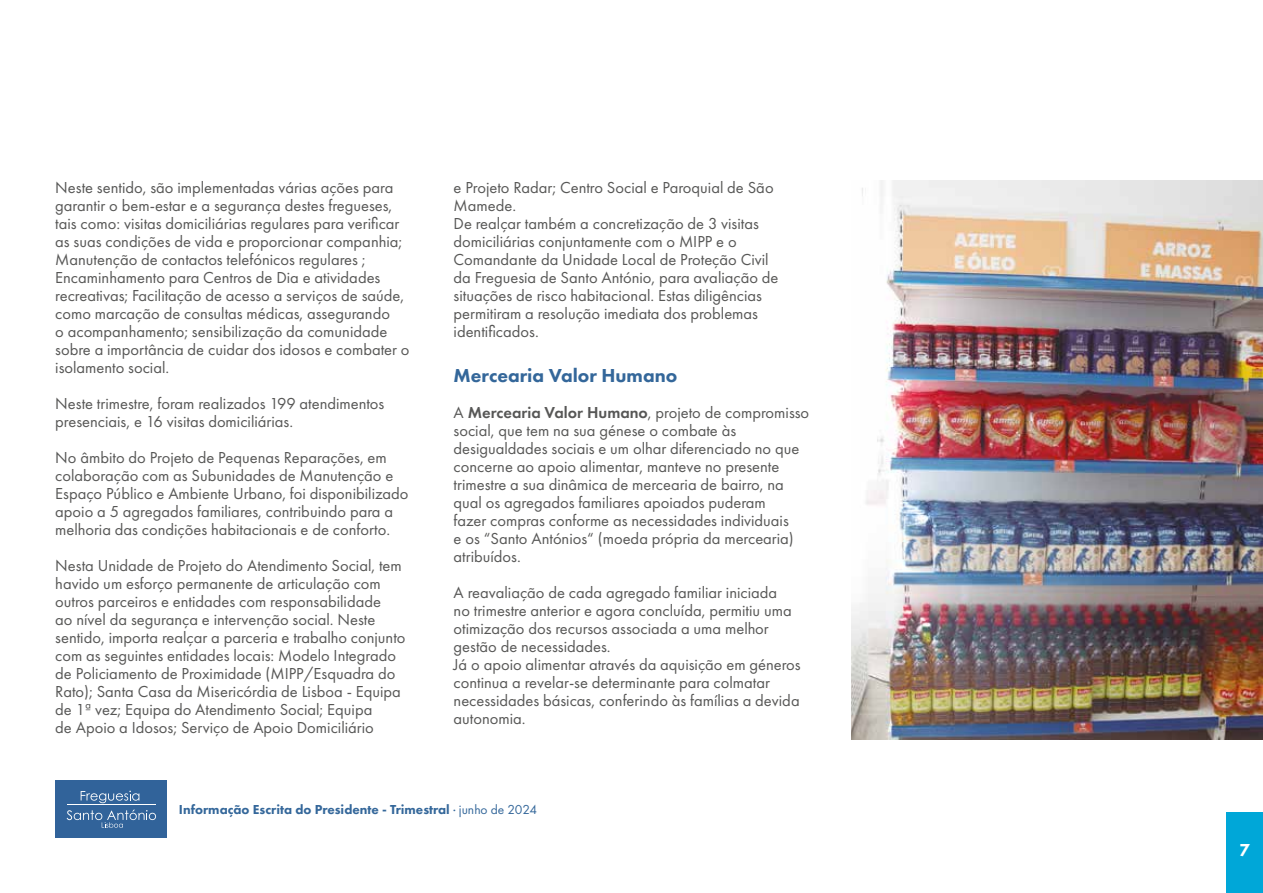
<style>
.page{position:relative;width:1263px;height:893px;background:#fff}
.page>*{position:absolute;margin:0;border:0;box-sizing:border-box;transform-origin:0 0}
.t1{font:800 19.5px "Futura PT";color:#34679a}
.t2{font:800 18px "Futura PT";color:#fff}
.t3{font:16.5px/18px "Futura PT";color:#575756}
.t4{font:800 13.5px "Futura PT";color:#34679a}
.s1{font-weight:600}
.s2{font-weight:400}
</style>
<div class="page">
<img style="left:852px;top:181px;width:411px;height:559px">
<div style="left:1227px;top:812px;width:36px;height:81px;background:#00a7d8"></div>
<div style="left:55px;top:781px;width:112px;height:57px;background:#31639a"></div>
<svg style="left:81px;top:791px;width:58px;height:12px"></svg>
<svg style="left:67px;top:810px;width:89px;height:18px"></svg>
<hr style="left:67px;top:805px;width:89px;height:1px;background:#fff">
<p class="t3" style="left:55px;top:179px;width:356px">Neste sentido, são implementadas várias ações para garantir o bem-estar e a segurança destes fregueses, tais como: visitas domiciliárias regulares para verificar as suas condições de vida e proporcionar companhia; Manutenção de contactos telefónicos regulares ; Encaminhamento para Centros de Dia e atividades recreativas; Facilitação de acesso a serviços de saúde, como marcação de consultas médicas, assegurando<br>o acompanhamento; sensibilização da comunidade sobre a importância de cuidar dos idosos e combater o isolamento social.</p>
<p class="t3" style="left:55px;top:395px;width:331px">Neste trimestre, foram realizados 199 atendimentos presenciais, e 16 visitas domiciliárias.</p>
<p class="t3" style="left:55px;top:449px;width:355px">No âmbito do Projeto de Pequenas Reparações, em colaboração com as Subunidades de Manutenção e Espaço Público e Ambiente Urbano, foi disponibilizado apoio a 5 agregados familiares, contribuindo para a melhoria das condições habitacionais e de conforto.</p>
<p class="t3" style="left:55px;top:557px;width:352px">Nesta Unidade de Projeto do Atendimento Social, tem havido um esforço permanente de articulação com outros parceiros e entidades com responsabilidade<br>ao nível da segurança e intervenção social. Neste sentido, importa realçar a parceria e trabalho conjunto com as seguintes entidades locais: Modelo Integrado de Policiamento de Proximidade (MIPP/Esquadra do Rato); Santa Casa da Misericórdia de Lisboa - Equipa de 1ª vez; Equipa do Atendimento Social; Equipa<br>de Apoio a Idosos; Serviço de Apoio Domiciliário</p>
<p class="t3" style="left:454px;top:179px;width:326px">e Projeto Radar; Centro Social e Paroquial de São Mamede.<br>De realçar também a concretização de 3 visitas domiciliárias conjuntamente com o MIPP e o Comandante da Unidade Local de Proteção Civil da Freguesia de Santo António, para avaliação de situações de risco habitacional. Estas diligências permitiram a resolução imediata dos problemas identificados.</p>
<p class="t1" style="left:454px;top:364px;width:225px">Mercearia Valor Humano</p>
<p class="t3" style="left:454px;top:404px;width:357px">A <span class="s1">Mercearia Valor Humano</span>, projeto de compromisso social, que tem na sua génese o combate às desigualdades sociais e um olhar diferenciado no que concerne ao apoio alimentar, manteve no presente trimestre a sua dinâmica de mercearia de bairro, na qual os agregados familiares apoiados puderam<br>fazer compras conforme as necessidades individuais<br>e os “Santo Antónios“ (moeda própria da mercearia) atribuídos.</p>
<p class="t3" style="left:454px;top:584px;width:349px">A reavaliação de cada agregado familiar iniciada<br>no trimestre anterior e agora concluída, permitiu uma otimização dos recursos associada a uma melhor gestão de necessidades.<br>Já o apoio alimentar através da aquisição em géneros continua a revelar-se determinante para colmatar necessidades básicas, conferindo às famílias a devida autonomia.</p>
<p class="t4" style="left:179px;top:801px;width:360px">Informação Escrita do Presidente - Trimestral <span class="s2">· junho de 2024</span></p>
<p class="t2" style="left:1239px;top:839px;width:12px">7</p>
</div>
